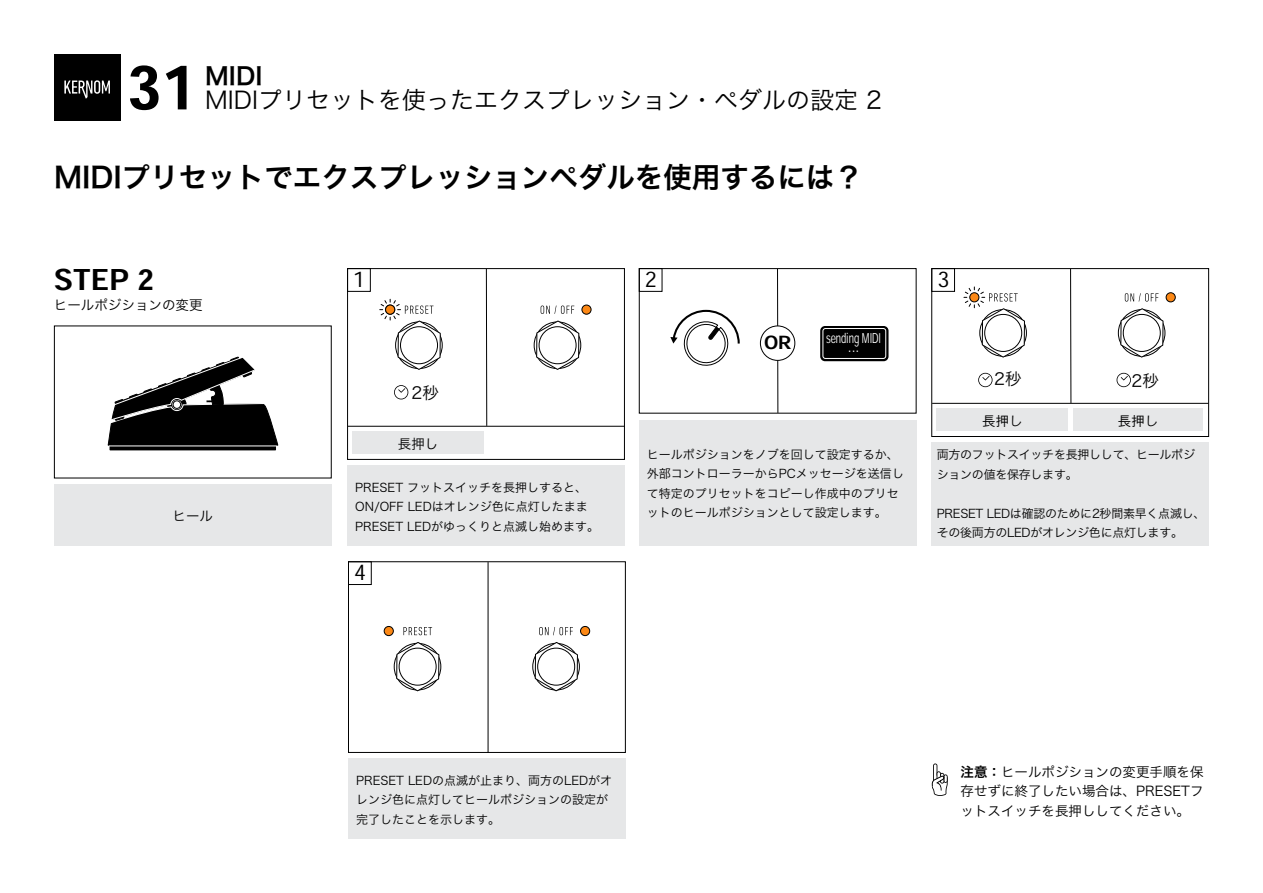
<style>
.page{position:relative;width:1263px;height:893px;background:#fff}
.page>*{position:absolute;margin:0;border:0;box-sizing:border-box;transform-origin:0 0}
.t1{font:60px "Heisei Kaku Go Std W7";color:#000}
.t2{font:28.5px "Hira Kaku Pro W6";color:#000}
.t3{font:28.5px "Heisei Kaku Go Std W7";color:#000}
.t4{font:24px "Hira Kaku Pro W3";color:#000}
.t5{font:24px "Hira Kaku Pro W6";color:#000}
.t6{font:21px "Heisei Kaku Go Std W3";color:#000}
.t7{font:18px "Heisei Kaku Go Std W7";color:#000}
.t8{font:16.5px "Hira Kaku Pro W3";color:#000}
.t9{font:13.5px/19.5px "Hira Kaku Pro W3";color:#000;text-align:justify}
.t10{font:13.5px "Heisei Kaku Go Std W3";color:#000}
.t11{font:13.35px "Heisei Kaku Go Std W3";color:#fff;scale:.67 1}
.t12{font:13.35px "Heisei Kaku Go Std W3";color:#fff}
.t13{font:12px/19.5px "Hira Kaku Pro W3";color:#000}
.t14{font:12px/19.5px "Hira Kaku Pro W3";letter-spacing:-.025em;color:#000}
.s1{font-family:"Hira Kaku Pro W6"}
</style>
<div class="page">
<div style="left:54px;top:54px;width:66px;height:66px;background:#000"></div>
<svg style="left:64px;top:80px;width:46px;height:19px"></svg>
<div style="left:110px;top:445px;width:165px;height:5px;background:#000"></div>
<hr style="left:109px;top:446px;width:168px;height:1px;background:#fff">
<svg style="left:107px;top:356px;width:172px;height:90px"></svg>
<div style="left:54px;top:485px;width:278px;height:61px;background:#e6e7e8"></div>
<svg style="left:394px;top:385px;width:14px;height:14px"></svg>
<svg style="left:535px;top:320px;width:45px;height:50px"></svg>
<div style="left:539px;top:327px;width:37px;height:37px;background:#fff;border-radius:50%"></div>
<div style="left:539px;top:326px;width:37px;height:38px;border:1px solid #000;border-radius:50%"></div>
<svg style="left:541px;top:306px;width:33px;height:8px"></svg>
<div style="left:582px;top:305px;width:9px;height:9px;background:#fc8815;border-radius:50%"></div>
<div style="left:581px;top:305px;width:10px;height:10px;border:1px solid #000;border-radius:50%"></div>
<svg style="left:380px;top:299px;width:61px;height:71px"></svg>
<div style="left:347px;top:268px;width:278px;height:192px;border:1px solid #000"></div>
<div style="left:347px;top:466px;width:278px;height:80px;background:#e6e7e8"></div>
<div style="left:347px;top:268px;width:24px;height:24px;border:1px solid #000"></div>
<div style="left:353px;top:431px;width:131px;height:23px;background:#e6e7e8"></div>
<hr style="left:348px;top:426px;width:276px;height:1px;background:#000">
<hr style="left:486px;top:269px;width:1px;height:157px;background:#000">
<hr style="left:777px;top:269px;width:1px;height:144px;background:#000">
<svg style="left:670px;top:309px;width:70px;height:57px"></svg>
<div style="left:820px;top:326px;width:68px;height:35px;background:#000;border-radius:5px"></div>
<div style="left:822px;top:328px;width:64px;height:31px;border:1px solid #fff;border-radius:3px"></div>
<div style="left:639px;top:268px;width:277px;height:146px;border:1px solid #000"></div>
<div style="left:639px;top:420px;width:277px;height:126px;background:#e6e7e8"></div>
<div style="left:639px;top:268px;width:23px;height:24px;border:1px solid #000"></div>
<svg style="left:978px;top:373px;width:14px;height:14px"></svg>
<svg style="left:1116px;top:373px;width:15px;height:14px"></svg>
<svg style="left:1119px;top:308px;width:45px;height:50px"></svg>
<div style="left:1123px;top:314px;width:37px;height:37px;background:#fff;border-radius:50%"></div>
<div style="left:1123px;top:314px;width:38px;height:38px;border:1px solid #000;border-radius:50%"></div>
<svg style="left:1125px;top:293px;width:33px;height:9px"></svg>
<div style="left:1166px;top:293px;width:9px;height:9px;background:#fc8815;border-radius:50%"></div>
<div style="left:1166px;top:292px;width:9px;height:10px;border:1px solid #000;border-radius:50%"></div>
<svg style="left:964px;top:287px;width:61px;height:71px"></svg>
<div style="left:931px;top:268px;width:278px;height:169px;border:1px solid #000"></div>
<div style="left:931px;top:443px;width:278px;height:103px;background:#e6e7e8"></div>
<div style="left:931px;top:268px;width:24px;height:24px;border:1px solid #000"></div>
<div style="left:937px;top:409px;width:131px;height:22px;background:#e6e7e8"></div>
<div style="left:1073px;top:409px;width:130px;height:22px;background:#e6e7e8"></div>
<hr style="left:932px;top:403px;width:276px;height:1px;background:#000">
<hr style="left:1070px;top:269px;width:1px;height:134px;background:#000">
<div style="left:348px;top:561px;width:24px;height:24px;border:1px solid #000"></div>
<div style="left:348px;top:759px;width:278px;height:80px;background:#e6e7e8"></div>
<svg style="left:403px;top:627px;width:29px;height:8px"></svg>
<svg style="left:395px;top:642px;width:45px;height:50px"></svg>
<div style="left:399px;top:648px;width:37px;height:37px;background:#fff;border-radius:50%"></div>
<div style="left:399px;top:648px;width:38px;height:38px;border:1px solid #000;border-radius:50%"></div>
<div style="left:532px;top:643px;width:48px;height:47px;border:1px solid #000;border-radius:50%"></div>
<svg style="left:534px;top:642px;width:44px;height:50px"></svg>
<div style="left:538px;top:648px;width:37px;height:37px;background:#fff;border-radius:50%"></div>
<div style="left:537px;top:648px;width:38px;height:38px;border:1px solid #000;border-radius:50%"></div>
<svg style="left:539px;top:627px;width:34px;height:8px"></svg>
<div style="left:580px;top:626px;width:10px;height:10px;background:#fc8815;border-radius:50%"></div>
<div style="left:580px;top:626px;width:10px;height:10px;border:1px solid #000;border-radius:50%"></div>
<div style="left:384px;top:626px;width:9px;height:10px;background:#fc8815;border-radius:50%"></div>
<div style="left:384px;top:626px;width:10px;height:10px;border:1px solid #000;border-radius:50%"></div>
<div style="left:348px;top:561px;width:278px;height:192px;border:1px solid #000"></div>
<hr style="left:488px;top:562px;width:1px;height:191px;background:#000">
<div style="left:760px;top:326px;width:35px;height:34px;background:#fff;border-radius:50%"></div>
<div style="left:760px;top:326px;width:35px;height:35px;border:1px solid #000;border-radius:50%"></div>
<svg style="left:931px;top:763px;width:17px;height:33px"></svg>
<h1 class="t1" style="left:127px;top:51px;width:71px">31</h1>
<h3 class="t5" style="left:205px;top:56px;width:59px">MIDI</h3>
<h3 class="t4" style="left:205px;top:82px;width:678px">MIDIプリセットを使ったエクスプレッション・ペダルの設定 2</h3>
<h2 class="t2" style="left:54px;top:153px;width:810px">MIDIプリセットでエクスプレッションペダルを使用するには？</h2>
<h2 class="t3" style="left:54px;top:262px;width:101px">STEP 2</h2>
<p class="t9" style="left:54px;top:295px;width:150px">ヒールポジションの変更</p>
<h3 class="t6" style="left:353px;top:266px;width:14px">1</h3>
<h3 class="t8" style="left:412px;top:380px;width:29px">2秒</h3>
<h3 class="t6" style="left:645px;top:266px;width:14px">2</h3>
<h3 class="t7" style="left:764px;top:332px;width:29px">OR</h3>
<p class="t11" style="left:826px;top:330px;width:84px">sending MIDI</p>
<p class="t12" style="left:848px;top:339px;width:13px">...</p>
<h3 class="t6" style="left:937px;top:266px;width:14px">3</h3>
<h3 class="t8" style="left:994px;top:366px;width:29px">2秒</h3>
<p class="t10" style="left:982px;top:412px;width:42px">長押し</p>
<h3 class="t8" style="left:1131px;top:368px;width:29px">2秒</h3>
<p class="t10" style="left:1118px;top:412px;width:42px">長押し</p>
<p class="t9" style="left:173px;top:505px;width:42px">ヒール</p>
<p class="t9" style="left:398px;top:433px;width:42px">長押し</p>
<p class="t13" style="left:355px;top:477px;width:245px">PRESET フットスイッチを長押しすると、<br>ON/OFF LEDはオレンジ色に点灯したまま<br>PRESET LEDがゆっくりと点滅し始めます。</p>
<h3 class="t6" style="left:354px;top:559px;width:14px">4</h3>
<p class="t13" style="left:647px;top:444px;width:259px">ヒールポジションをノブを回して設定するか、外部コントローラーからPCメッセージを送信して特定のプリセットをコピーし作成中のプリセットのヒールポジションとして設定します。</p>
<p class="t14" style="left:937px;top:445px;width:260px">両方のフットスイッチを長押しして、ヒールポジションの値を保存します。</p>
<p class="t14" style="left:937px;top:503px;width:270px">PRESET LEDは確認のために2秒間素早く点滅し、その後両方のLEDがオレンジ色に点灯します。</p>
<p class="t13" style="left:356px;top:770px;width:257px">PRESET LEDの点滅が止まり、両方のLEDがオレンジ色に点灯してヒールポジションの設定が完了したことを示します。</p>
<p class="t9" style="left:960px;top:761px;width:244px"><span class="s1">注意：</span>ヒールポジションの変更手順を保存せずに終了したい場合は、PRESETフットスイッチを長押ししてください。</p>
</div>
